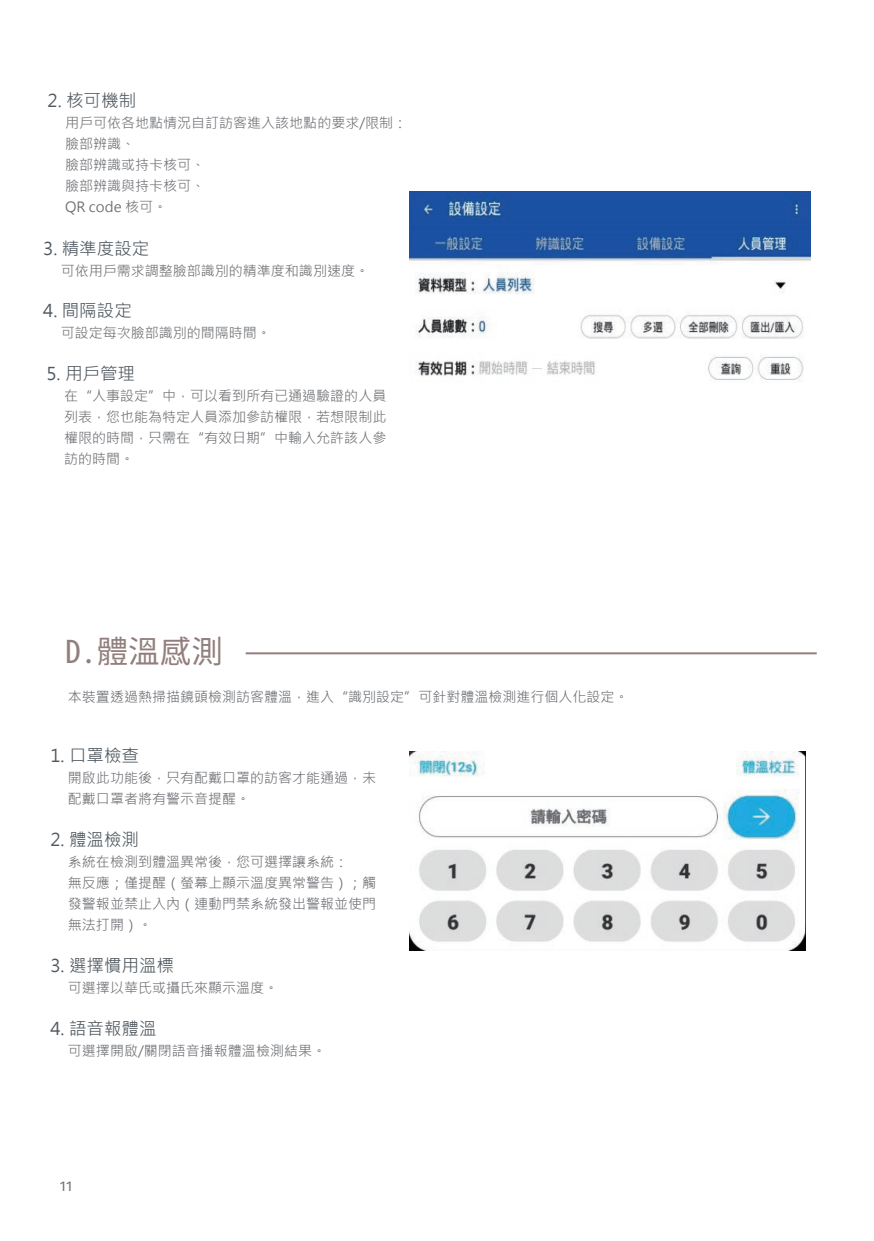
<style>
.page{position:relative;width:874px;height:1241px;background:#fff}
.page>*{position:absolute;margin:0;border:0;box-sizing:border-box;transform-origin:0 0}
.t1{font:31.5px "Noto Sans Mono CJ Ktc";color:#927f7d}
.t2{font:17.5px "Microsoft Jheng Hei";color:#4f585f}
.t3{font:14px/21px "Microsoft Jheng Hei";color:#6e7074}
.t4{font:14px "Fira Sans";color:#6e7074}
</style>
<div class="page">
<hr style="left:245px;top:652px;width:571px;height:2px;background:#927f7d">
<img style="left:409px;top:192px;width:401px;height:190px">
<img style="left:409px;top:751px;width:396px;height:199px">
<p class="t2" style="left:47px;top:89px;width:90px">2. 核可機制</p>
<p class="t3" style="left:65px;top:112px;width:343px">用戶可依各地點情況自訂訪客進入該地點的要求/限制：臉部辨識、<br>臉部辨識或持卡核可、<br>臉部辨識與持卡核可、<br>QR code 核可。</p>
<p class="t2" style="left:43px;top:237px;width:108px">3. 精準度設定</p>
<p class="t3" style="left:61px;top:260px;width:310px">可依用戶需求調整臉部識別的精準度和識別速度。</p>
<p class="t2" style="left:43px;top:299px;width:90px">4. 間隔設定</p>
<p class="t3" style="left:61px;top:322px;width:212px">可設定每次臉部識別的間隔時間。</p>
<p class="t2" style="left:46px;top:362px;width:90px">5. 用戶管理</p>
<p class="t3" style="left:64px;top:385px;width:323px;text-align:justify">在“人事設定”中，可以看到所有已通過驗證的人員列表，您也能為特定人員添加參訪權限，若想限制此權限的時間，只需在“有效日期”中輸入允許該人參訪的時間。</p>
<h1 class="t1" style="left:65px;top:633px;width:159px">D.體溫感測</h1>
<p class="t3" style="left:68px;top:686px;width:561px">本裝置透過熱掃描鏡頭檢測訪客體溫，進入“識別設定”可針對體溫檢測進行個人化設定。</p>
<p class="t2" style="left:50px;top:744px;width:90px">1. 口罩檢查</p>
<p class="t3" style="left:68px;top:766px;width:309px">開啟此功能後，只有配戴口罩的訪客才能通過，未配戴口罩者將有警示音提醒。</p>
<p class="t2" style="left:50px;top:828px;width:90px">2. 體溫檢測</p>
<p class="t3" style="left:68px;top:850px;width:309px">系統在檢測到體溫異常後，您可選擇讓系統：<br>無反應；僅提醒（螢幕上顯示溫度異常警告）；觸發警報並禁止入內（連動門禁系統發出警報並使門無法打開）。</p>
<p class="t2" style="left:50px;top:954px;width:125px">3. 選擇慣用溫標</p>
<p class="t3" style="left:68px;top:976px;width:211px">可選擇以華氏或攝氏來顯示溫度。</p>
<p class="t2" style="left:50px;top:1017px;width:108px">4. 語音報體溫</p>
<p class="t3" style="left:68px;top:1039px;width:259px">可選擇開啟/關閉語音播報體溫檢測結果。</p>
<p class="t4" style="left:60px;top:1175px;width:14px">11</p>
</div>
